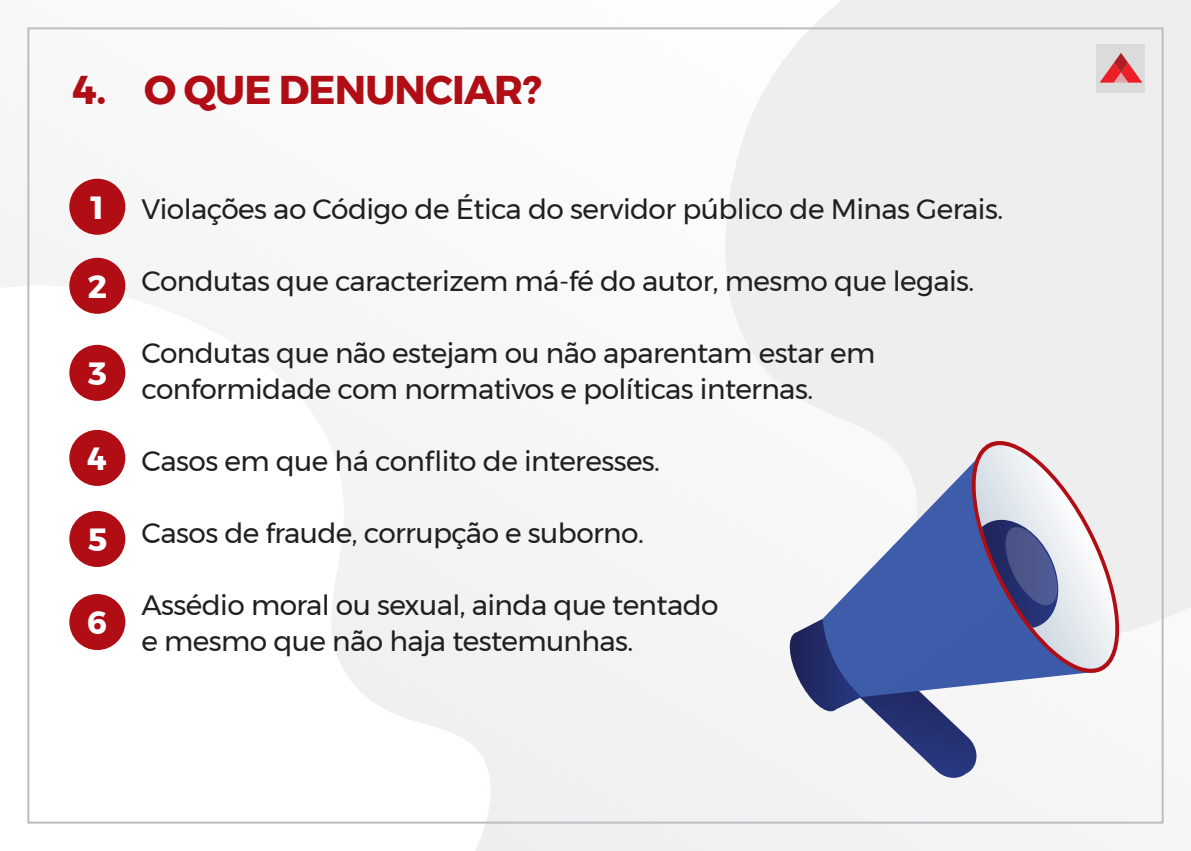
<style>
.page{position:relative;width:1191px;height:851px;background:#fff}
.page>*{position:absolute;margin:0;border:0;box-sizing:border-box;transform-origin:0 0}
.t1{font:700 40px "Montserrat";letter-spacing:-.02em;color:#b00d15}
.t2{font:700 32px "Montserrat";color:#fff}
.t3{font:28px/36px "Montserrat";letter-spacing:-.02em;color:#231f20}
</style>
<div class="page">
<div style="left:0;top:0;width:1191px;height:850px;background:#f6f6f7"></div>
<div style="left:1096px;top:44px;width:49px;height:49px;background:#dadbda"></div>
<svg style="left:1099px;top:53px;width:43px;height:30px"></svg>
<svg style="left:986px;top:441px;width:134px;height:214px"></svg>
<svg style="left:789px;top:445px;width:326px;height:333px"></svg>
<div style="left:69px;top:179px;width:56px;height:56px;background:#b00d15;border-radius:50%"></div>
<div style="left:69px;top:258px;width:56px;height:56px;background:#b00d15;border-radius:50%"></div>
<div style="left:69px;top:345px;width:56px;height:56px;background:#b00d15;border-radius:50%"></div>
<div style="left:69px;top:430px;width:56px;height:56px;background:#b00d15;border-radius:50%"></div>
<div style="left:69px;top:511px;width:56px;height:56px;background:#b00d15;border-radius:50%"></div>
<div style="left:69px;top:594px;width:56px;height:56px;background:#b00d15;border-radius:50%"></div>
<h1 class="t1" style="left:73px;top:58px;width:470px">4. O QUE DENUNCIAR?</h1>
<p class="t2" style="left:91px;top:182px;width:14px">1</p>
<p class="t2" style="left:88px;top:261px;width:21px">2</p>
<p class="t2" style="left:88px;top:348px;width:21px">3</p>
<p class="t2" style="left:88px;top:433px;width:21px">4</p>
<p class="t2" style="left:88px;top:514px;width:21px">5</p>
<p class="t2" style="left:87px;top:597px;width:22px">6</p>
<p class="t3" style="left:141px;top:190px;width:863px">Violações ao Código de Ética do servidor público de Minas Gerais.</p>
<p class="t3" style="left:141px;top:262px;width:834px">Condutas que caracterizem má-fé do autor, mesmo que legais.</p>
<p class="t3" style="left:141px;top:334px;width:735px">Condutas que não estejam ou não aparentam estar em conformidade com normativos e políticas internas.</p>
<p class="t3" style="left:141px;top:442px;width:520px">Casos em que há conflito de interesses.</p>
<p class="t3" style="left:141px;top:514px;width:504px">Casos de fraude, corrupção e suborno.</p>
<p class="t3" style="left:141px;top:586px;width:578px">Assédio moral ou sexual, ainda que tentado e mesmo que não haja testemunhas.</p>
</div>
